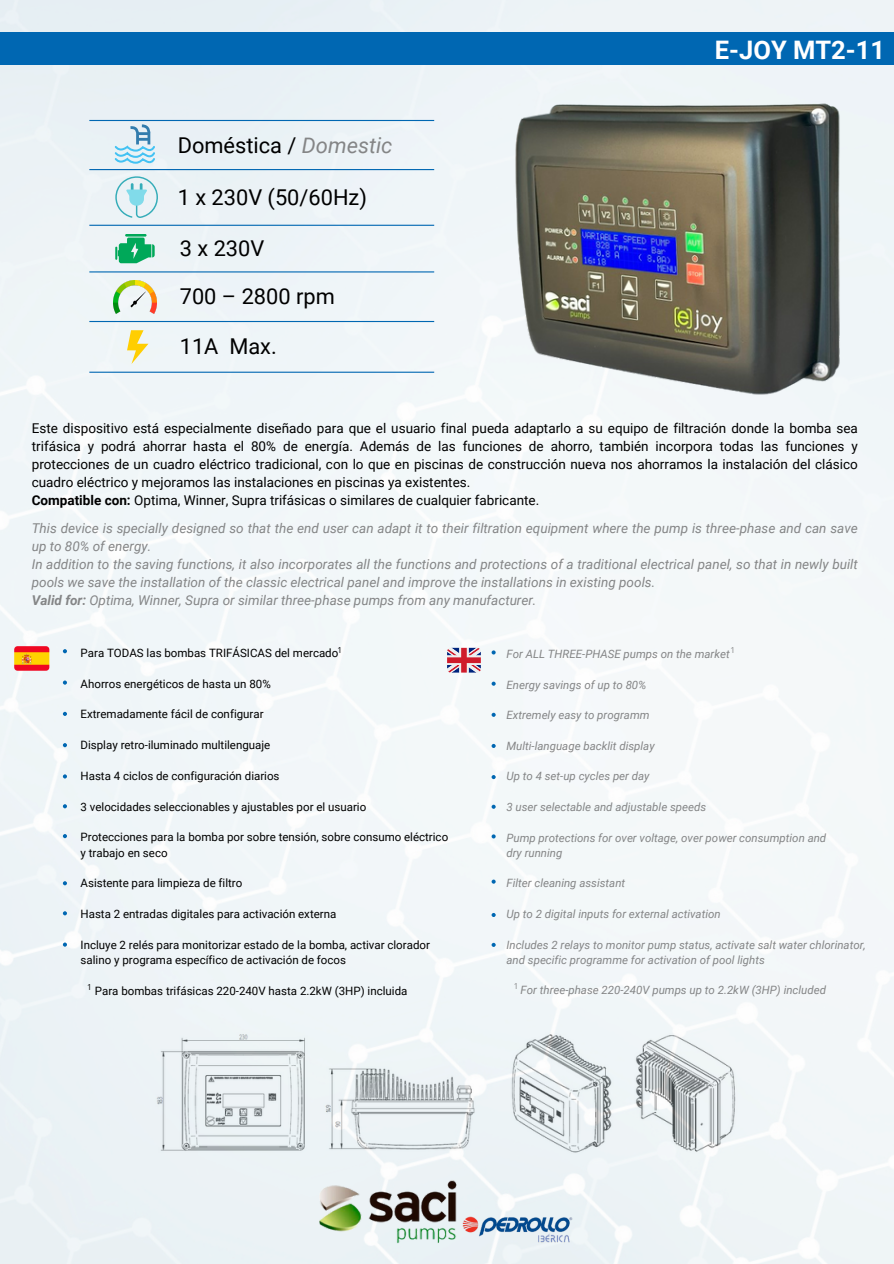
<style>
.page{position:relative;width:894px;height:1264px;background:#fff}
.page>*{position:absolute;margin:0;border:0;box-sizing:border-box;transform-origin:0 0}
.t1{font:700 25.5px "Roboto";color:#fff}
.t2{font:21.75px "Roboto";color:#000}
.t3{font:13.5px/18px "Roboto";color:#000}
.t4{font:italic 13.5px/18px "Roboto";color:#848586}
.t5{font:11.55px "Roboto";color:#000}
.t6{font:italic 11.4px "Roboto";color:#848586}
.t7{font:8.25px "Open Sans";color:#000}
.t8{font:8.25px "Open Sans";color:#848586}
.s1{font-style:italic;color:#848586}
.s2{font-weight:700}
</style>
<div class="page">
<img style="left:0;top:0;width:893px;height:1263px">
<svg style="left:63px;top:649px;width:4px;height:4px"></svg>
<svg style="left:63px;top:680px;width:4px;height:4px"></svg>
<svg style="left:63px;top:711px;width:4px;height:5px"></svg>
<svg style="left:63px;top:743px;width:4px;height:4px"></svg>
<svg style="left:63px;top:774px;width:4px;height:4px"></svg>
<svg style="left:63px;top:804px;width:4px;height:4px"></svg>
<svg style="left:63px;top:834px;width:4px;height:4px"></svg>
<svg style="left:63px;top:881px;width:4px;height:4px"></svg>
<svg style="left:63px;top:911px;width:4px;height:4px"></svg>
<svg style="left:63px;top:942px;width:4px;height:4px"></svg>
<svg style="left:491px;top:650px;width:4px;height:4px"></svg>
<svg style="left:491px;top:681px;width:4px;height:4px"></svg>
<svg style="left:491px;top:712px;width:4px;height:5px"></svg>
<svg style="left:491px;top:744px;width:4px;height:4px"></svg>
<svg style="left:491px;top:775px;width:4px;height:4px"></svg>
<svg style="left:491px;top:804px;width:4px;height:4px"></svg>
<svg style="left:491px;top:834px;width:4px;height:4px"></svg>
<svg style="left:491px;top:879px;width:4px;height:4px"></svg>
<svg style="left:491px;top:912px;width:4px;height:5px"></svg>
<svg style="left:491px;top:942px;width:4px;height:4px"></svg>
<svg style="left:127px;top:330px;width:21px;height:34px"></svg>
<svg style="left:115px;top:234px;width:40px;height:29px"></svg>
<svg style="left:115px;top:176px;width:43px;height:42px;background:#c6e6ec"></svg>
<img style="left:114px;top:281px;width:42px;height:32px">
<hr style="left:89px;top:225px;width:345px;height:1px;background:#0067b2">
<hr style="left:89px;top:271px;width:345px;height:1px;background:#0067b2">
<hr style="left:89px;top:321px;width:345px;height:1px;background:#0067b2">
<hr style="left:89px;top:371px;width:345px;height:2px;background:#0067b2">
<hr style="left:89px;top:169px;width:345px;height:1px;background:#0067b2">
<hr style="left:89px;top:120px;width:345px;height:1px;background:#0067b2">
<svg style="left:115px;top:124px;width:40px;height:40px;background:#b8dbec"></svg>
<img style="left:460px;top:1214px;width:114px;height:30px">
<img style="left:319px;top:1174px;width:137px;height:73px">
<img style="left:504px;top:86px;width:345px;height:319px">
<div style="left:0;top:32px;width:893px;height:33px;background:#0067b2"></div>
<img style="left:14px;top:646px;width:35px;height:24px;border-radius:3px">
<svg style="left:447px;top:648px;width:33px;height:24px"></svg>
<p class="t2" style="left:178px;top:133px;width:216px">Doméstica / <span class="s1">Domestic</span></p>
<p class="t2" style="left:178px;top:185px;width:191px">1 x 230V (50/60Hz)</p>
<p class="t2" style="left:180px;top:236px;width:86px">3 x 230V</p>
<p class="t2" style="left:180px;top:284px;width:156px">700 – 2800 rpm</p>
<p class="t2" style="left:180px;top:334px;width:98px">11A Max.</p>
<h2 class="t1" style="left:714px;top:35px;width:171px">E-JOY MT2-11</h2>
<p class="t3" style="left:32px;top:420px;width:827px">Este dispositivo está especialmente diseñado para que el usuario final pueda adaptarlo a su equipo de filtración donde la bomba sea trifásica y podrá ahorrar hasta el 80% de energía. Además de las funciones de ahorro, también incorpora todas las funciones y protecciones de un cuadro eléctrico tradicional, con lo que en piscinas de construcción nueva nos ahorramos la instalación del clásico cuadro eléctrico y mejoramos las instalaciones en piscinas ya existentes.<br><span class="s2">Compatible con:</span> Optima, Winner, Supra trifásicas o similares de cualquier fabricante.</p>
<p class="t4" style="left:32px;top:519px;width:827px">This device is specially designed so that the end user can adapt it to their filtration equipment where the pump is three-phase and can save up to 80% of energy.<br>In addition to the saving functions, it also incorporates all the functions and protections of a traditional electrical panel, so that in newly built pools we save the installation of the classic electrical panel and improve the installations in existing pools.<br><span class="s2">Valid for:</span> Optima, Winner, Supra or similar three-phase pumps from any manufacturer.</p>
<p class="t5" style="left:81px;top:646px;width:259px">Para TODAS las bombas TRIFÁSICAS del mercado</p>
<h2 class="t5" style="left:81px;top:677px;width:192px">Ahorros energéticos de hasta un 80%</h2>
<p class="t5" style="left:81px;top:707px;width:184px">Extremadamente fácil de configurar</p>
<h2 class="t5" style="left:81px;top:738px;width:191px">Display retro-iluminado multilenguaje</h2>
<p class="t5" style="left:81px;top:769px;width:200px">Hasta 4 ciclos de configuración diarios</p>
<h3 class="t5" style="left:81px;top:799px;width:287px">3 velocidades seleccionables y ajustables por el usuario</h3>
<h3 class="t5" style="left:81px;top:830px;width:369px">Protecciones para la bomba por sobre tensión, sobre consumo eléctrico</h3>
<p class="t5" style="left:81px;top:845px;width:88px">y trabajo en seco</p>
<p class="t5" style="left:81px;top:876px;width:163px">Asistente para limpieza de filtro</p>
<p class="t5" style="left:81px;top:907px;width:257px">Hasta 2 entradas digitales para activación externa</p>
<p class="t5" style="left:81px;top:938px;width:351px">Incluye 2 relés para monitorizar estado de la bomba, activar clorador</p>
<p class="t5" style="left:81px;top:953px;width:267px">salino y programa específico de activación de focos</p>
<p class="t5" style="left:95px;top:984px;width:314px">Para bombas trifásicas 220-240V hasta 2.2kW (3HP) incluida</p>
<p class="t8" style="left:730px;top:643px;width:6px">1</p>
<p class="t7" style="left:337px;top:644px;width:6px">1</p>
<p class="t6" style="left:506px;top:647px;width:225px">For ALL THREE-PHASE pumps on the market</p>
<p class="t6" style="left:506px;top:678px;width:141px">Energy savings of up to 80%</p>
<p class="t6" style="left:506px;top:708px;width:144px">Extremely easy to programm</p>
<p class="t6" style="left:506px;top:739px;width:150px">Multi-language backlit display</p>
<p class="t6" style="left:506px;top:769px;width:144px">Up to 4 set-up cycles per day</p>
<p class="t6" style="left:506px;top:800px;width:201px">3 user selectable and adjustable speeds</p>
<p class="t6" style="left:506px;top:831px;width:321px">Pump protections for over voltage, over power consumption and</p>
<p class="t6" style="left:506px;top:846px;width:57px">dry running</p>
<p class="t6" style="left:506px;top:876px;width:120px">Filter cleaning assistant</p>
<p class="t6" style="left:506px;top:907px;width:216px">Up to 2 digital inputs for external activation</p>
<p class="t6" style="left:506px;top:938px;width:361px">Includes 2 relays to monitor pump status, activate salt water chlorinator,</p>
<p class="t6" style="left:506px;top:953px;width:260px">and specific programme for activation of pool lights</p>
<p class="t6" style="left:520px;top:983px;width:307px">For three-phase 220-240V pumps up to 2.2kW (3HP) included</p>
<p class="t7" style="left:87px;top:980px;width:6px">1</p>
<p class="t8" style="left:513px;top:980px;width:6px">1</p>
</div>
